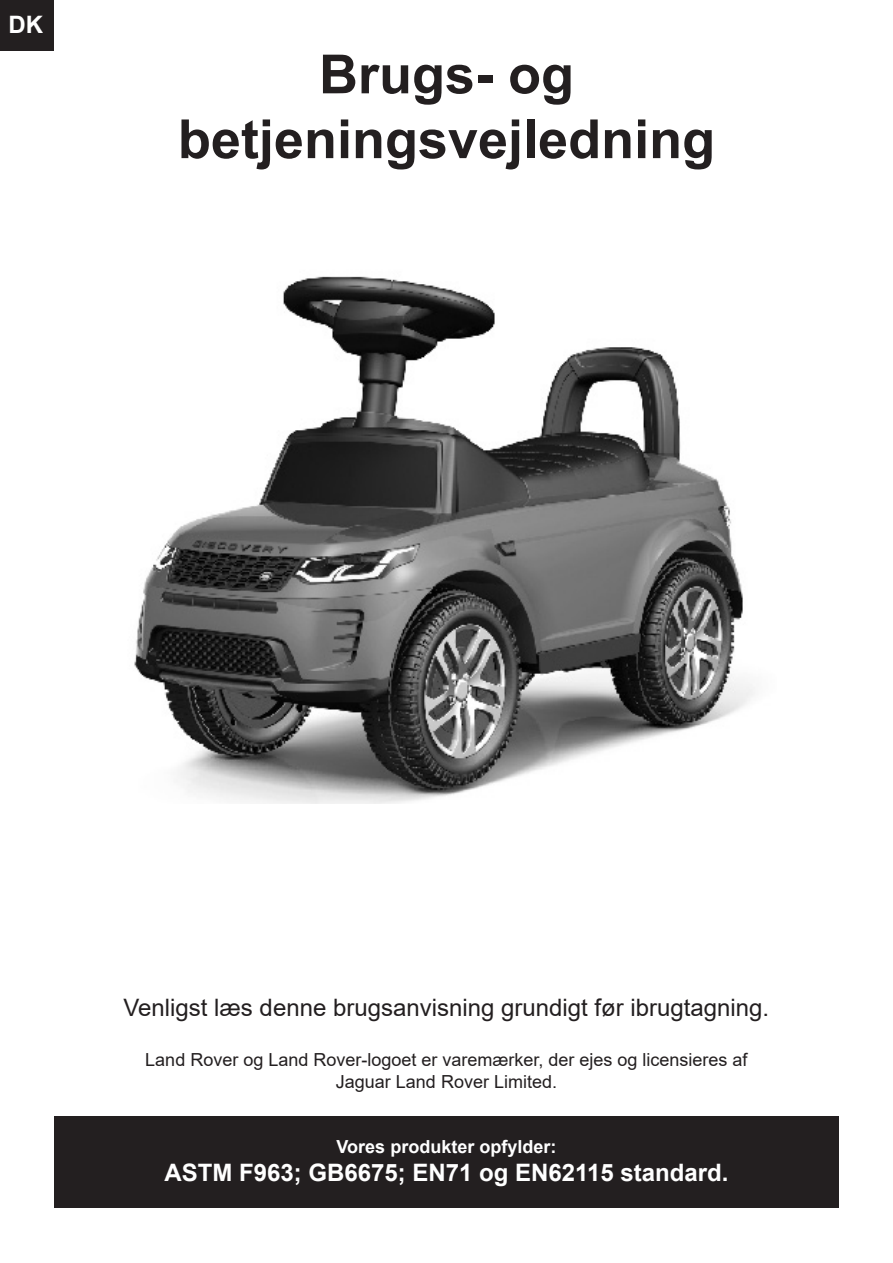
<style>
.page{position:relative;width:893px;height:1263px;background:#fff}
.page>*{position:absolute;margin:0;border:0;box-sizing:border-box;transform-origin:0 0}
.t1{font:700 54px "Arial";color:#231f20}
.t2{font:24px "Arial";color:#231f20}
.t3{font:700 24px "Arial";color:#fff}
.t4{font:18px "Arial";color:#231f20}
.t5{font:700 18px "Arial";color:#fff}
</style>
<div class="page">
<div style="left:0;top:0;width:53px;height:51px;background:#231f20"></div>
<img style="left:134px;top:276px;width:621px;height:527px">
<div style="left:54px;top:1116px;width:784px;height:91px;background:#231f20"></div>
<div style="left:85px;top:221px;width:67px;height:122px;background:#fff"></div>
<p class="t3" style="left:9px;top:8px;width:36px">DK</p>
<p class="t1" style="left:319px;top:36px;width:256px">Brugs- og</p>
<p class="t1" style="left:178px;top:101px;width:539px">betjeningsvejledning</p>
<p class="t2" style="left:124px;top:991px;width:647px">Venligst læs denne brugsanvisning grundigt før ibrugtagning.</p>
<p class="t4" style="left:145px;top:1047px;width:604px">Land Rover og Land Rover-logoet er varemærker, der ejes og licensieres af</p>
<p class="t4" style="left:336px;top:1069px;width:223px">Jaguar Land Rover Limited.</p>
<p class="t5" style="left:337px;top:1134px;width:221px">Vores produkter opfylder:</p>
<p class="t3" style="left:164px;top:1156px;width:566px">ASTM F963; GB6675; EN71 og EN62115 standard.</p>
</div>
